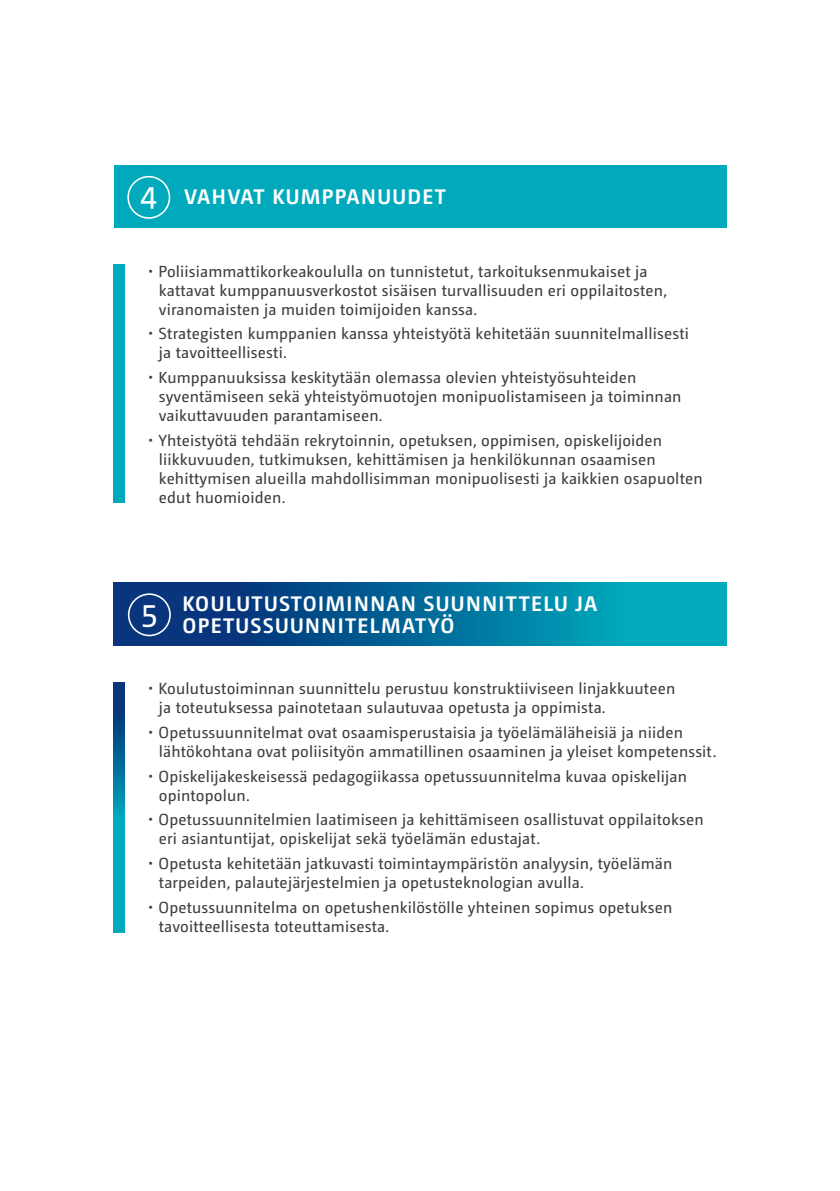
<style>
.page{position:relative;width:840px;height:1191px;background:#fff}
.page>*{position:absolute;margin:0;border:0;box-sizing:border-box;transform-origin:0 0}
.t1{font:33.4px "Camingo Dos";color:#fff}
.t2{font:700 21px/22px "Camingo Dos";letter-spacing:.065em;color:#fff}
.t3{font:16px/19px "Camingo Dos";letter-spacing:.01em;color:#3e3e3f}
</style>
<div class="page">
<div style="left:113px;top:165px;width:613px;height:63px;background:#00aabc"></div>
<svg style="left:113px;top:583px;width:613px;height:62px;background:#026c9a"></svg>
<div style="left:127px;top:176px;width:43px;height:43px;border:2px solid #fff;border-radius:50%"></div>
<div style="left:128px;top:593px;width:43px;height:43px;border:2px solid #fff;border-radius:50%"></div>
<div style="left:113px;top:264px;width:12px;height:239px;background:#00aabc"></div>
<svg style="left:113px;top:682px;width:12px;height:250px;background:#0182a6"></svg>
<h1 class="t1" style="left:140px;top:174px;width:19px">4</h1>
<h2 class="t2" style="left:184px;top:185px;width:263px">VAHVAT KUMPPANUUDET</h2>
<p class="t3" style="left:159px;top:261px;width:509px;text-indent:-11px">• Poliisiammattikorkeakoululla on tunnistetut, tarkoituksenmukaiset ja kattavat kumppanuusverkostot sisäisen turvallisuuden eri oppilaitosten, viranomaisten ja muiden toimijoiden kanssa.</p>
<p class="t3" style="left:159px;top:324px;width:531px;text-indent:-11px">• Strategisten kumppanien kanssa yhteistyötä kehitetään suunnitelmallisesti ja tavoitteellisesti.</p>
<p class="t3" style="left:159px;top:368px;width:524px;text-indent:-11px">• Kumppanuuksissa keskitytään olemassa olevien yhteistyösuhteiden syventämiseen sekä yhteistyömuotojen monipuolistamiseen ja toiminnan vaikuttavuuden parantamiseen.</p>
<p class="t3" style="left:159px;top:430px;width:545px;text-indent:-11px">• Yhteistyötä tehdään rekrytoinnin, opetuksen, oppimisen, opiskelijoiden liikkuvuuden, tutkimuksen, kehittämisen ja henkilökunnan osaamisen kehittymisen alueilla mahdollisimman monipuolisesti ja kaikkien osapuolten edut huomioiden.</p>
<h1 class="t1" style="left:140px;top:591px;width:19px">5</h1>
<h2 class="t2" style="left:182px;top:592px;width:416px">KOULUTUSTOIMINNAN SUUNNITTELU JA<br>OPETUSSUUNNITELMATYÖ</h2>
<p class="t3" style="left:159px;top:679px;width:517px;text-indent:-11px">• Koulutustoiminnan suunnittelu perustuu konstruktiiviseen linjakkuuteen ja toteutuksessa painotetaan sulautuvaa opetusta ja oppimista.</p>
<p class="t3" style="left:159px;top:723px;width:558px;text-indent:-11px">• Opetussuunnitelmat ovat osaamisperustaisia ja työelämäläheisiä ja niiden lähtökohtana ovat poliisityön ammatillinen osaaminen ja yleiset kompetenssit.</p>
<p class="t3" style="left:159px;top:766px;width:529px;text-indent:-11px">• Opiskelijakeskeisessä pedagogiikassa opetussuunnitelma kuvaa opiskelijan opintopolun.</p>
<p class="t3" style="left:159px;top:810px;width:546px;text-indent:-11px">• Opetussuunnitelmien laatimiseen ja kehittämiseen osallistuvat oppilaitoksen eri asiantuntijat, opiskelijat sekä työelämän edustajat.</p>
<p class="t3" style="left:159px;top:854px;width:514px;text-indent:-11px">• Opetusta kehitetään jatkuvasti toimintaympäristön analyysin, työelämän tarpeiden, palautejärjestelmien ja opetusteknologian avulla.</p>
<p class="t3" style="left:159px;top:897px;width:514px;text-indent:-11px">• Opetussuunnitelma on opetushenkilöstölle yhteinen sopimus opetuksen tavoitteellisesta toteuttamisesta.</p>
</div>
